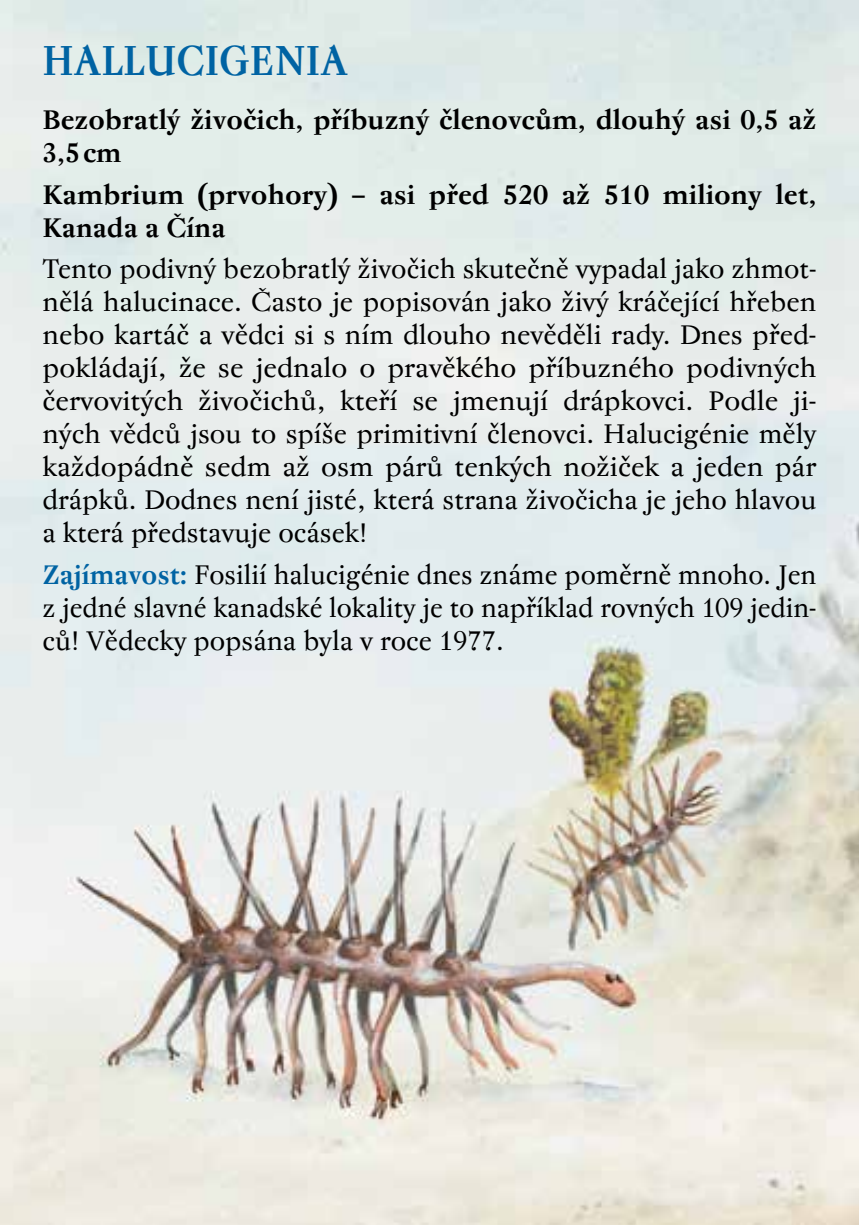
<style>
.page{position:relative;width:859px;height:1225px;background:#fff}
.page>*{position:absolute;margin:0;border:0;box-sizing:border-box;transform-origin:0 0}
.t1{font:700 42px "Regent Pro";color:#0063a3;scale:.9 1}
.t2{font:27px/33px "Regent Pro";color:#000;text-align:justify}
.t3{font:700 27px/33px "Regent Pro";color:#000}
.s1{font-weight:700;color:#0063a3}
</style>
<div class="page">
<img style="left:0;top:0;width:859px;height:1225px">
<h1 class="t1" style="left:43px;top:35px;width:341px">HALLUCIGENIA</h1>
<p class="t3" style="left:43px;top:103px;width:775px">Bezobratlý živočich, příbuzný členovcům, dlouhý asi 0,5 až<br>3,5cm</p>
<p class="t3" style="left:43px;top:178px;width:775px">Kambrium (prvohory) – asi před 520 až 510 miliony let,<br>Kanada a Čína</p>
<p class="t2" style="left:43px;top:253px;width:775px">Tento podivný bezobratlý živočich skutečně vypadal jako zhmot&shy;nělá halucinace. Často je popisován jako živý kráčející hřeben nebo kartáč a vědci si s ním dlouho nevěděli rady. Dnes před&shy;pokládají, že se jednalo o pravěkého příbuzného podivných červovitých živočichů, kteří se jmenují drápkovci. Podle ji&shy;ných vědců jsou to spíše primitivní členovci. Halucigénie měly každopádně sedm až osm párů tenkých nožiček a jeden pár drápků. Dodnes není jisté, která strana živočicha je jeho hlavou a která představuje ocásek!</p>
<p class="t2" style="left:43px;top:558px;width:775px"><span class="s1">Zajímavost:</span> Fosilií halucigénie dnes známe poměrně mnoho. Jen z jedné slavné kanadské lokality je to například rovných 109 jedin&shy;ců! Vědecky popsána byla v roce 1977.</p>
</div>
